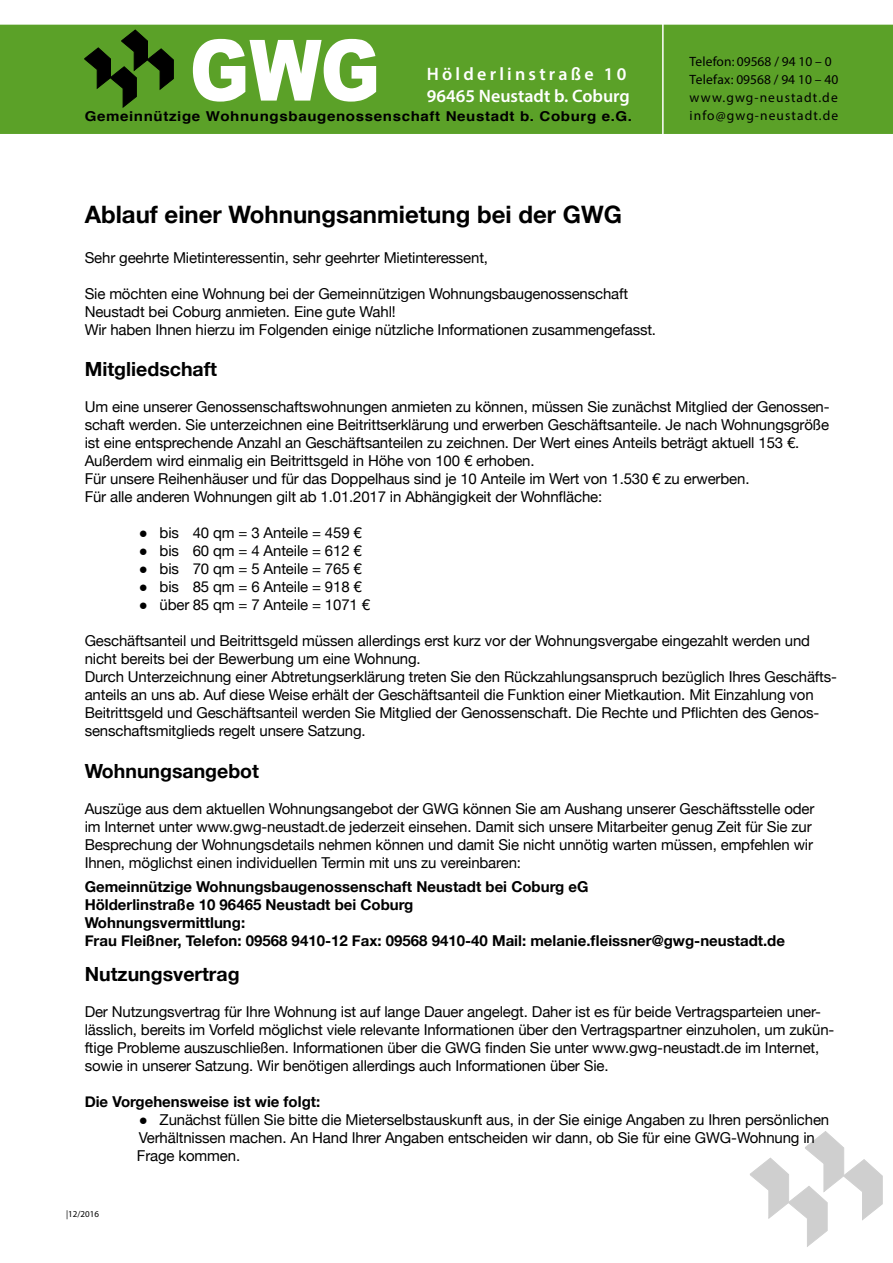
<style>
.page{position:relative;width:893px;height:1263px;background:#fff}
.page>*{position:absolute;margin:0;border:0;box-sizing:border-box;transform-origin:0 0}
.t1{font:900 84.75px "Arial";color:#fff;scale:.85 1}
.t2{font:700 24px "Helvetica Neue";color:#000}
.t3{font:700 19.5px "Helvetica Neue";color:#000}
.t4{font:600 18px/21.6px "Myriad Pro";color:#fff}
.t5{font:15px/18px "Helvetica Neue";letter-spacing:-.01em;color:#000}
.t6{font:700 15px/18px "Helvetica Neue";color:#000}
.t7{font:700 13.65px "Helvetica";letter-spacing:.04em;color:#000;scale:1.11 1}
.t8{font:13.5px/18px "Myriad Pro";letter-spacing:.045em;color:#000}
.t9{font:9px "Myriad Pro";color:#000}
.s1{font-family:"Times New Roman";font-weight:700}
</style>
<div class="page">
<div style="left:0;top:25px;width:893px;height:109px;background:#5ba128"></div>
<svg style="left:84px;top:29px;width:90px;height:79px;background:#3d6c1a"></svg>
<hr style="left:662px;top:0;width:2px;height:180px;background:#fff">
<svg style="left:750px;top:1131px;width:133px;height:116px"></svg>
<h1 class="t1" style="left:190px;top:9px;width:226px">GWG</h1>
<p class="t4" style="left:427px;top:63px;width:204px">Hölderlinstraße 10<br>96465 Neustadt b. Coburg</p>
<p class="t8" style="left:690px;top:52px;width:150px">Telefon: 09568 / 94 10 – 0<br>Telefax: 09568 / 94 10 – 40 www.gwg-neustadt.de info@gwg-neustadt.de</p>
<p class="t7" style="left:85px;top:105px;width:495px">Gemeinnützige Wohnungsbaugenossenschaft Neustadt b. Coburg e.G.</p>
<h2 class="t2" style="left:85px;top:196px;width:539px">Ablauf einer Wohnungsanmietung bei der GWG</h2>
<p class="t5" style="left:85px;top:249px;width:405px">Sehr geehrte Mietinteressentin, sehr geehrter Mietinteressent,</p>
<p class="t5" style="left:85px;top:285px;width:573px">Sie möchten eine Wohnung bei der Gemeinnützigen Wohnungsbaugenossenschaft<br>Neustadt bei Coburg anmieten. Eine gute Wahl!<br>Wir haben Ihnen hierzu im Folgenden einige nützliche Informationen zusammengefasst.</p>
<h3 class="t3" style="left:85px;top:354px;width:134px">Mitgliedschaft</h3>
<p class="t5" style="left:85px;top:399px;width:746px">Um eine unserer Genossenschaftswohnungen anmieten zu können, müssen Sie zunächst Mitglied der Genossen&shy;schaft werden. Sie unterzeichnen eine Beitrittserklärung und erwerben Geschäftsanteile. Je nach Wohnungsgröße ist eine entsprechende Anzahl an Geschäftsanteilen zu zeichnen. Der Wert eines Anteils beträgt aktuell 153 €.<br>Außerdem wird einmalig ein Beitrittsgeld in Höhe von 100 € erhoben.<br>Für unsere Reihenhäuser und für das Doppelhaus sind je 10 Anteile im Wert von 1.530 € zu erwerben.<br>Für alle anderen Wohnungen gilt ab 1.01.2017 in Abhängigkeit der Wohnfläche:</p>
<p class="t5" style="left:139px;top:525px;width:225px"><span class="s1">●</span> bis 40 qm = 3 Anteile = 459 €</p>
<p class="t5" style="left:139px;top:543px;width:225px"><span class="s1">●</span> bis 60 qm = 4 Anteile = 612 €</p>
<p class="t5" style="left:139px;top:561px;width:225px"><span class="s1">●</span> bis 70 qm = 5 Anteile = 765 €</p>
<p class="t5" style="left:139px;top:579px;width:225px"><span class="s1">●</span> bis 85 qm = 6 Anteile = 918 €</p>
<p class="t5" style="left:139px;top:597px;width:233px"><span class="s1">●</span> über 85 qm = 7 Anteile = 1071 €</p>
<p class="t5" style="left:85px;top:633px;width:754px">Geschäftsanteil und Beitrittsgeld müssen allerdings erst kurz vor der Wohnungsvergabe eingezahlt werden und nicht bereits bei der Bewerbung um eine Wohnung.<br>Durch Unterzeichnung einer Abtretungserklärung treten Sie den Rückzahlungsanspruch bezüglich Ihres Geschäfts&shy;anteils an uns ab. Auf diese Weise erhält der Geschäftsanteil die Funktion einer Mietkaution. Mit Einzahlung von Beitrittsgeld und Geschäftsanteil werden Sie Mitglied der Genossenschaft. Die Rechte und Pflichten des Genos&shy;senschaftsmitglieds regelt unsere Satzung.</p>
<h3 class="t3" style="left:85px;top:755px;width:176px">Wohnungsangebot</h3>
<p class="t5" style="left:85px;top:800px;width:731px">Auszüge aus dem aktuellen Wohnungsangebot der GWG können Sie am Aushang unserer Geschäftsstelle oder im Internet unter www.gwg-neustadt.de jederzeit einsehen. Damit sich unsere Mitarbeiter genug Zeit für Sie zur Besprechung der Wohnungsdetails nehmen können und damit Sie nicht unnötig warten müssen, empfehlen wir Ihnen, möglichst einen individuellen Termin mit uns zu vereinbaren:</p>
<p class="t6" style="left:85px;top:878px;width:702px">Gemeinnützige Wohnungsbaugenossenschaft Neustadt bei Coburg eG<br>Hölderlinstraße 10 96465 Neustadt bei Coburg<br>Wohnungsvermittlung:<br>Frau Fleißner, Telefon: 09568 9410-12 Fax: 09568 9410-40 Mail: melanie.fleissner@gwg-neustadt.de</p>
<h3 class="t3" style="left:85px;top:959px;width:156px">Nutzungsvertrag</h3>
<p class="t5" style="left:85px;top:1004px;width:751px">Der Nutzungsvertrag für Ihre Wohnung ist auf lange Dauer angelegt. Daher ist es für beide Vertragsparteien uner&shy;lässlich, bereits im Vorfeld möglichst viele relevante Informationen über den Vertragspartner einzuholen, um zukün&shy;ftige Probleme auszuschließen. Informationen über die GWG finden Sie unter www.gwg-neustadt.de im Internet, sowie in unserer Satzung. Wir benötigen allerdings auch Informationen über Sie.</p>
<p class="t6" style="left:85px;top:1093px;width:237px">Die Vorgehensweise ist wie folgt:</p>
<p class="t5" style="left:137px;top:1112px;width:694px"><span class="s1">●</span> Zunächst füllen Sie bitte die Mieterselbstauskunft aus, in der Sie einige Angaben zu Ihren persönlichen<br>Verhältnissen machen. An Hand Ihrer Angaben entscheiden wir dann, ob Sie für eine GWG-Wohnung in<br>Frage kommen.</p>
<p class="t9" style="left:66px;top:1208px;width:34px">|12/2016</p>
</div>
